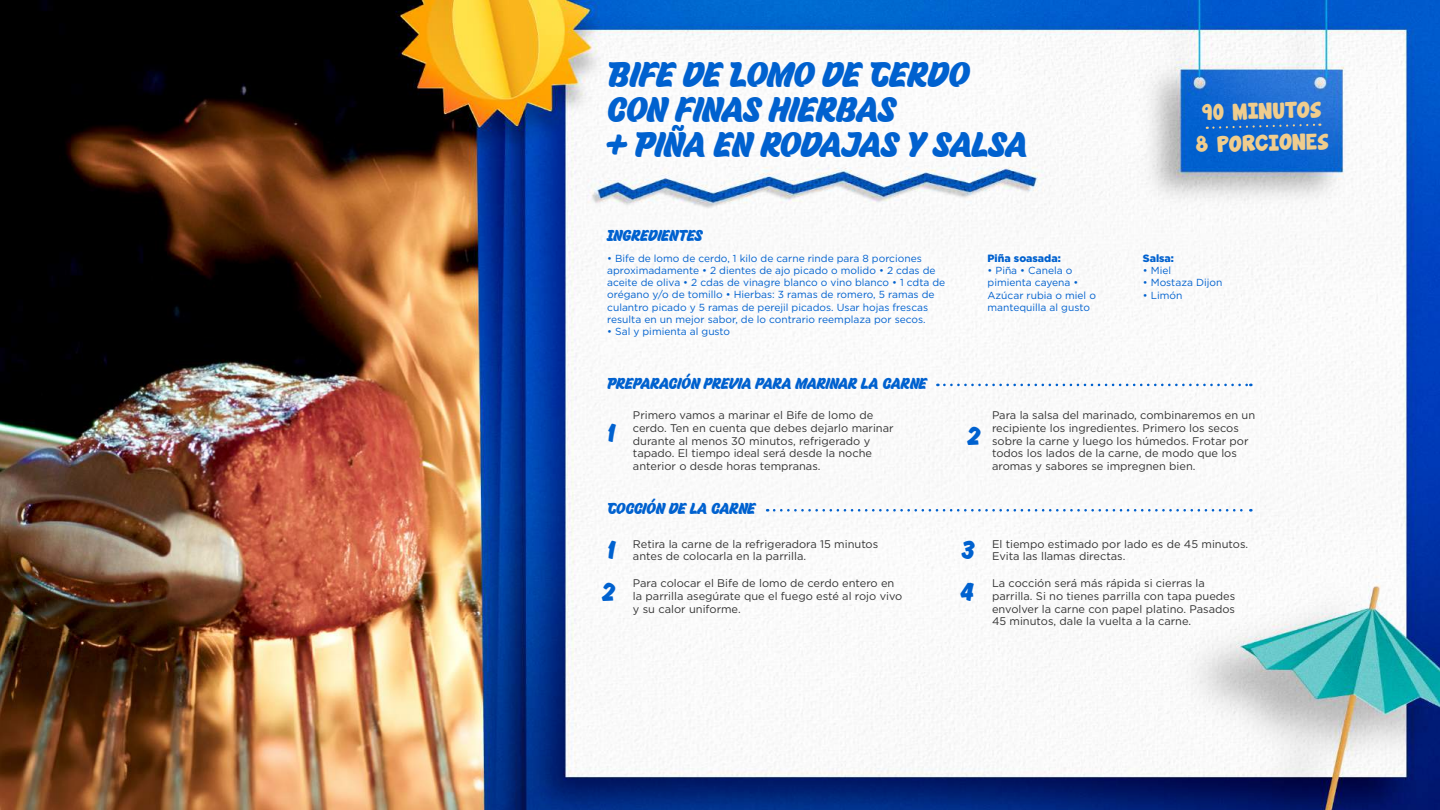
<style>
.page{position:relative;width:1440px;height:810px;background:#fff}
.page>*{position:absolute;margin:0;border:0;box-sizing:border-box;transform-origin:0 0}
.t1{font:35.7px/35px "Brothery";color:#0061cf}
.t2{font:700 27.22px/42.5px "Ahkio";color:#0061cf}
.t3{font:20.25px/31.9px "Janda Manatee Solid";color:#f0cd8d;text-align:center}
.t4{font:15.9px "Brothery";color:#0061cf}
.t5{font:11.1px/12.6px "Gotham";color:#333}
.t6{font:900 10.5px "Gotham";color:#0061cf}
.t7{font:10.2px/12.3px "Gotham";color:#0061cf}
</style>
<div class="page">
<img style="left:0;top:0;width:1440px;height:810px">
<svg style="left:1207px;top:122px;width:113px;height:8px"></svg>
<svg style="left:944px;top:384px;width:307px;height:2px"></svg>
<svg style="left:774px;top:509px;width:477px;height:3px"></svg>
<h1 class="t1" style="left:607px;top:58px;width:422px">BIFE DE LOMO DE CERDO<br>CON FINAS HIERBAS<br>+ PIÑA EN RODAJAS Y SALSA</h1>
<h3 class="t4" style="left:608px;top:225px;width:96px">INGREDIENTES</h3>
<p class="t7" style="left:607px;top:252px;width:340px">• Bife de lomo de cerdo, 1 kilo de carne rinde para 8 porciones aproximadamente • 2 dientes de ajo picado o molido • 2 cdas de aceite de oliva • 2 cdas de vinagre blanco o vino blanco • 1 cdta de orégano y/o de tomillo • Hierbas: 3 ramas de romero, 5 ramas de culantro picado y 5 ramas de perejil picados. Usar hojas frescas resulta en un mejor sabor, de lo contrario reemplaza por secos.</p>
<p class="t7" style="left:607px;top:325px;width:124px">• Sal y pimienta al gusto</p>
<p class="t6" style="left:988px;top:251px;width:75px">Piña soasada:</p>
<p class="t7" style="left:988px;top:264px;width:110px">• Piña • Canela o pimienta cayena •<br>Azúcar rubia o miel o mantequilla al gusto</p>
<h3 class="t3" style="left:1195px;top:97px;width:134px;rotate:-1deg">90 MINUTOS<br>8 PORCIONES</h3>
<p class="t6" style="left:1143px;top:251px;width:33px">Salsa:</p>
<p class="t7" style="left:1143px;top:264px;width:30px">• Miel</p>
<p class="t7" style="left:1143px;top:276px;width:81px">• Mostaza Dijon</p>
<p class="t7" style="left:1143px;top:289px;width:41px">• Limón</p>
<h3 class="t4" style="left:608px;top:374px;width:321px">PREPARACIÓN PREVIA PARA MARINAR LA CARNE</h3>
<h2 class="t2" style="left:607px;top:411px;width:9px">1</h2>
<p class="t5" style="left:633px;top:409px;width:262px">Primero vamos a marinar el Bife de lomo de cerdo. Ten en cuenta que debes dejarlo marinar durante al menos 30 minutos, refrigerado y tapado. El tiempo ideal será desde la noche anterior o desde horas tempranas.</p>
<h3 class="t4" style="left:608px;top:499px;width:149px">COCCIÓN DE LA CARNE</h3>
<h2 class="t2" style="left:967px;top:414px;width:14px">2</h2>
<p class="t5" style="left:992px;top:409px;width:265px">Para la salsa del marinado, combinaremos en un recipiente los ingredientes. Primero los secos sobre la carne y luego los húmedos. Frotar por todos los lados de la carne, de modo que los aromas y sabores se impregnen bien.</p>
<p class="t5" style="left:633px;top:537px;width:247px">Retira la carne de la refrigeradora 15 minutos antes de colocarla en la parrilla.</p>
<p class="t5" style="left:992px;top:537px;width:258px">El tiempo estimado por lado es de 45 minutos.<br>Evita las llamas directas.</p>
<p class="t5" style="left:992px;top:577px;width:245px">La cocción será más rápida si cierras la parrilla. Si no tienes parrilla con tapa puedes envolver la carne con papel platino. Pasados 45 minutos, dale la vuelta a la carne.</p>
<h2 class="t2" style="left:602px;top:528px;width:14px">1<br>2</h2>
<h2 class="t2" style="left:960px;top:528px;width:15px">3<br>4</h2>
<p class="t5" style="left:633px;top:577px;width:271px">Para colocar el Bife de lomo de cerdo entero en la parrilla asegúrate que el fuego esté al rojo vivo y su calor uniforme.</p>
</div>
